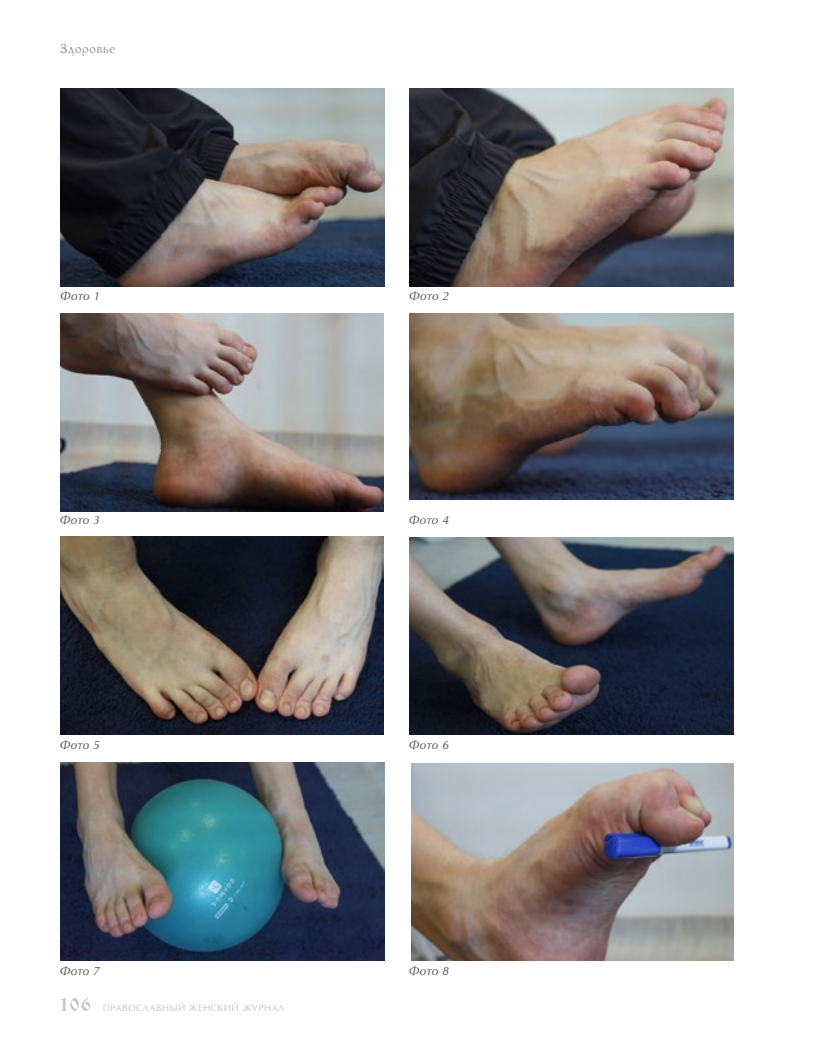
<style>
.page{position:relative;width:815px;height:1053px;background:#fff}
.page>*{position:absolute;margin:0;border:0;box-sizing:border-box;transform-origin:0 0}
.t1{font:15px "SPSL New Cyrillic";letter-spacing:.05em;color:#9d9d9c}
.t2{font:italic 11.25px "Opium New C";letter-spacing:.01em;color:#575756}
.t3{font:8.75px "Opium New C";letter-spacing:.05em;color:#c6c6c6}
.s1{font-family:"Izhitsa C";font-size:18.75px}
</style>
<div class="page">
<img style="left:60px;top:313px;width:323px;height:198px">
<img style="left:60px;top:537px;width:324px;height:197px">
<img style="left:60px;top:763px;width:324px;height:197px">
<img style="left:409px;top:313px;width:324px;height:187px">
<img style="left:410px;top:538px;width:323px;height:196px">
<img style="left:411px;top:763px;width:322px;height:197px">
<img style="left:60px;top:89px;width:324px;height:197px">
<img style="left:409px;top:89px;width:324px;height:197px">
<h1 class="t1" style="left:60px;top:42px;width:57px">Здоровье</h1>
<p class="t2" style="left:60px;top:289px;width:41px">Фото 1</p>
<p class="t2" style="left:409px;top:289px;width:41px">Фото 2</p>
<p class="t2" style="left:60px;top:513px;width:41px">Фото 3</p>
<p class="t2" style="left:409px;top:513px;width:41px">Фото 4</p>
<p class="t2" style="left:60px;top:737px;width:41px">Фото 5</p>
<p class="t2" style="left:409px;top:737px;width:41px">Фото 6</p>
<p class="t2" style="left:60px;top:963px;width:41px">Фото 7</p>
<p class="t2" style="left:409px;top:963px;width:41px">Фото 8</p>
<p class="t3" style="left:60px;top:1002px;width:226px"><span class="s1">106</span> ПРАВОСЛАВНЫЙ ЖЕНСКИЙ ЖУРНАЛ</p>
</div>
